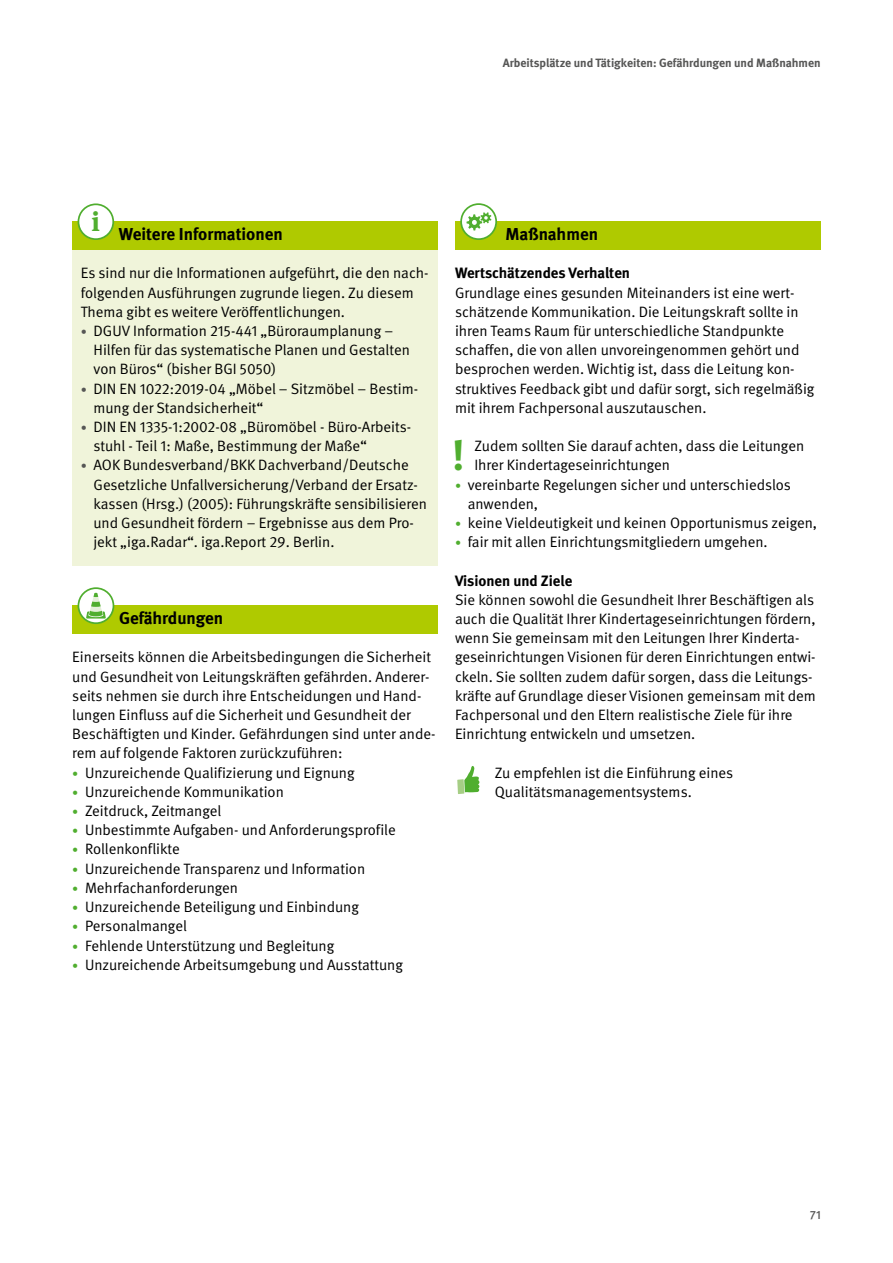
<style>
.page{position:relative;width:893px;height:1263px;background:#fff}
.page>*{position:absolute;margin:0;border:0;box-sizing:border-box;transform-origin:0 0}
.Fließtext_Ausrufezeichen_vor_Text{font:700 42.6px "DGUV Meta";color:#50ae2f}
.t1{font:700 27px "DGUV Meta Serif";color:#50ae2f}
.Kasten_Schattierung_STG_Titel{font:700 17.25px "DGUV Meta";color:#000}
.Fließtext_FT{font:15px/19.2px "DGUV Meta";color:#000}
.Kasten_Schattierung_STG_FT{font:15px/19.2px "DGUV Meta";color:#000}
.Fließtext_Ausrufezeichen_vor_Text-2{font:15px/19.2px "DGUV Meta";color:#000}
.Überschriften_FT_bold{font:700 15px "DGUV Meta";color:#000}
.t2{font:700 12px "DGUV Meta";color:#565655}
.t3{font:500 12px "DGUV Meta";color:#565655}
.s1{font-size:12px;color:#565655}
.s2{font-size:12px;color:#50ae2f}
</style>
<div class="page">
<div style="left:72px;top:221px;width:366px;height:29px;background:#afca00"></div>
<div style="left:72px;top:250px;width:366px;height:85px;background:#f0f4da"></div>
<div style="left:72px;top:308px;width:366px;height:85px;background:#f0f4da"></div>
<div style="left:72px;top:365px;width:366px;height:66px;background:#f0f4da"></div>
<div style="left:72px;top:404px;width:366px;height:66px;background:#f0f4da"></div>
<div style="left:72px;top:442px;width:366px;height:124px;background:#f0f4da"></div>
<div style="left:72px;top:605px;width:366px;height:29px;background:#afca00"></div>
<div style="left:78px;top:204px;width:35px;height:35px;background:#fff;border-radius:50%"></div>
<div style="left:78px;top:203px;width:36px;height:37px;border:2px solid #50ae2f;border-radius:50%"></div>
<svg style="left:78px;top:588px;width:35px;height:35px"></svg>
<svg style="left:86px;top:593px;width:20px;height:25px"></svg>
<div style="left:78px;top:587px;width:36px;height:37px;border:2px solid #50ae2f;border-radius:50%"></div>
<div style="left:455px;top:221px;width:366px;height:29px;background:#afca00"></div>
<svg style="left:457px;top:766px;width:22px;height:28px"></svg>
<svg style="left:461px;top:204px;width:35px;height:35px"></svg>
<svg style="left:466px;top:212px;width:25px;height:18px"></svg>
<div style="left:460px;top:203px;width:37px;height:37px;border:2px solid #50ae2f;border-radius:50%"></div>
<p class="t2" style="left:503px;top:56px;width:319px">Arbeitsplätze und Tätigkeiten: Gefährdungen und Maßnahmen</p>
<h2 class="t1" style="left:92px;top:205px;width:10px">i</h2>
<h3 class="Kasten_Schattierung_STG_Titel" style="left:119px;top:224px;width:166px">Weitere Informationen</h3>
<p class="Kasten_Schattierung_STG_FT" style="left:81px;top:264px;width:349px">Es sind nur die Informationen aufgeführt, die den nach&shy;folgenden Ausführungen zugrunde liegen. Zu diesem<br>Thema gibt es weitere Veröffentlichungen.</p>
<p class="Fließtext_FT" style="left:94px;top:322px;width:318px;text-indent:-13px"><span class="s1">•</span> DGUV Information 215-441 „Büroraumplanung –<br>Hilfen für das systematische Planen und Gestalten von Büros“ (bisher BGI 5050)</p>
<p class="Fließtext_FT" style="left:94px;top:379px;width:326px;text-indent:-13px"><span class="s1">•</span> DIN EN 1022:2019-04 „Möbel – Sitzmöbel – Bestim&shy;mung der Standsicherheit“</p>
<p class="Fließtext_FT" style="left:94px;top:418px;width:319px;text-indent:-13px"><span class="s1">•</span> DIN EN 1335-1:2002-08 „Büromöbel - Büro-Arbeits&shy;stuhl - Teil 1: Maße, Bestimmung der Maße“</p>
<p class="Fließtext_FT" style="left:94px;top:456px;width:335px;text-indent:-13px"><span class="s1">•</span> AOK Bundesverband/BKK Dachverband/Deutsche Gesetzliche Unfallversicherung/Verband der Ersatz&shy;kassen (Hrsg.) (2005): Führungskräfte sensibilisieren und Gesundheit fördern – Ergebnisse aus dem Pro&shy;jekt „iga.Radar“. iga.Report 29. Berlin.</p>
<h3 class="Kasten_Schattierung_STG_Titel" style="left:119px;top:608px;width:106px">Gefährdungen</h3>
<p class="Fließtext_FT" style="left:72px;top:648px;width:365px">Einerseits können die Arbeitsbedingungen die Sicherheit und Gesundheit von Leitungskräften gefährden. Anderer&shy;seits nehmen sie durch ihre Entscheidungen und Hand&shy;lungen Einfluss auf die Sicherheit und Gesundheit der Beschäftigten und Kinder. Gefährdungen sind unter ande&shy;rem auf folgende Faktoren zurückzuführen:</p>
<p class="Fließtext_FT" style="left:72px;top:763px;width:284px"><span class="s2">•</span> Unzureichende Qualifizierung und Eignung</p>
<p class="Fließtext_FT" style="left:72px;top:782px;width:213px"><span class="s2">•</span> Unzureichende Kommunikation</p>
<p class="Fließtext_FT" style="left:72px;top:802px;width:151px"><span class="s2">•</span> Zeitdruck, Zeitmangel</p>
<p class="Fließtext_FT" style="left:72px;top:821px;width:325px"><span class="s2">•</span> Unbestimmte Aufgaben- und Anforderungsprofile</p>
<p class="Fließtext_FT" style="left:72px;top:840px;width:109px"><span class="s2">•</span> Rollenkonflikte</p>
<p class="Fließtext_FT" style="left:72px;top:859px;width:294px"><span class="s2">•</span> Unzureichende Transparenz und Information</p>
<p class="Fließtext_FT" style="left:72px;top:878px;width:167px"><span class="s2">•</span> Mehrfachanforderungen</p>
<p class="Fließtext_FT" style="left:72px;top:898px;width:288px"><span class="s2">•</span> Unzureichende Beteiligung und Einbindung</p>
<p class="Fließtext_FT" style="left:72px;top:917px;width:116px"><span class="s2">•</span> Personalmangel</p>
<p class="Fließtext_FT" style="left:72px;top:936px;width:264px"><span class="s2">•</span> Fehlende Unterstützung und Begleitung</p>
<p class="Fließtext_FT" style="left:72px;top:955px;width:332px"><span class="s2">•</span> Unzureichende Arbeitsumgebung und Ausstattung</p>
<h3 class="Kasten_Schattierung_STG_Titel" style="left:505px;top:224px;width:94px">Maßnahmen</h3>
<p class="Überschriften_FT_bold" style="left:455px;top:264px;width:177px">Wertschätzendes Verhalten</p>
<p class="Fließtext_FT" style="left:455px;top:283px;width:361px">Grundlage eines gesunden Miteinanders ist eine wert&shy;schätzende Kommunikation. Die Leitungskraft sollte in ihren Teams Raum für unterschiedliche Standpunkte schaffen, die von allen unvoreingenommen gehört und besprochen werden. Wichtig ist, dass die Leitung kon&shy;struktives Feedback gibt und dafür sorgt, sich regelmäßig mit ihrem Fachpersonal auszutauschen.</p>
<p class="Fließtext_Ausrufezeichen_vor_Text" style="left:452px;top:430px;width:14px">!</p>
<p class="Fließtext_Ausrufezeichen_vor_Text-2" style="left:474px;top:437px;width:331px">Zudem sollten Sie darauf achten, dass die Leitungen<br>Ihrer Kindertageseinrichtungen</p>
<p class="Fließtext_FT" style="left:468px;top:475px;width:325px;text-indent:-13px"><span class="s2">•</span> vereinbarte Regelungen sicher und unterschiedslos anwenden,</p>
<p class="Fließtext_FT" style="left:455px;top:514px;width:364px"><span class="s2">•</span> keine Vieldeutigkeit und keinen Opportunismus zeigen,</p>
<p class="Fließtext_FT" style="left:455px;top:533px;width:314px"><span class="s2">•</span> fair mit allen Einrichtungsmitgliedern umgehen.</p>
<p class="Überschriften_FT_bold" style="left:455px;top:571px;width:119px">Visionen und Ziele</p>
<p class="Fließtext_FT" style="left:455px;top:590px;width:362px">Sie können sowohl die Gesundheit Ihrer Beschäftigen als auch die Qualität Ihrer Kindertageseinrichtungen fördern, wenn Sie gemeinsam mit den Leitungen Ihrer Kinderta&shy;geseinrichtungen Visionen für deren Einrichtungen entwi&shy;ckeln. Sie sollten zudem dafür sorgen, dass die Leitungs&shy;kräfte auf Grundlage dieser Visionen gemeinsam mit dem Fachpersonal und den Eltern realistische Ziele für ihre Einrichtung entwickeln und umsetzen.</p>
<p class="Fließtext_FT" style="left:495px;top:763px;width:240px">Zu empfehlen ist die Einführung eines<br>Qualitätsmanagementsystems.</p>
<p class="t3" style="left:810px;top:1208px;width:12px">71</p>
</div>
